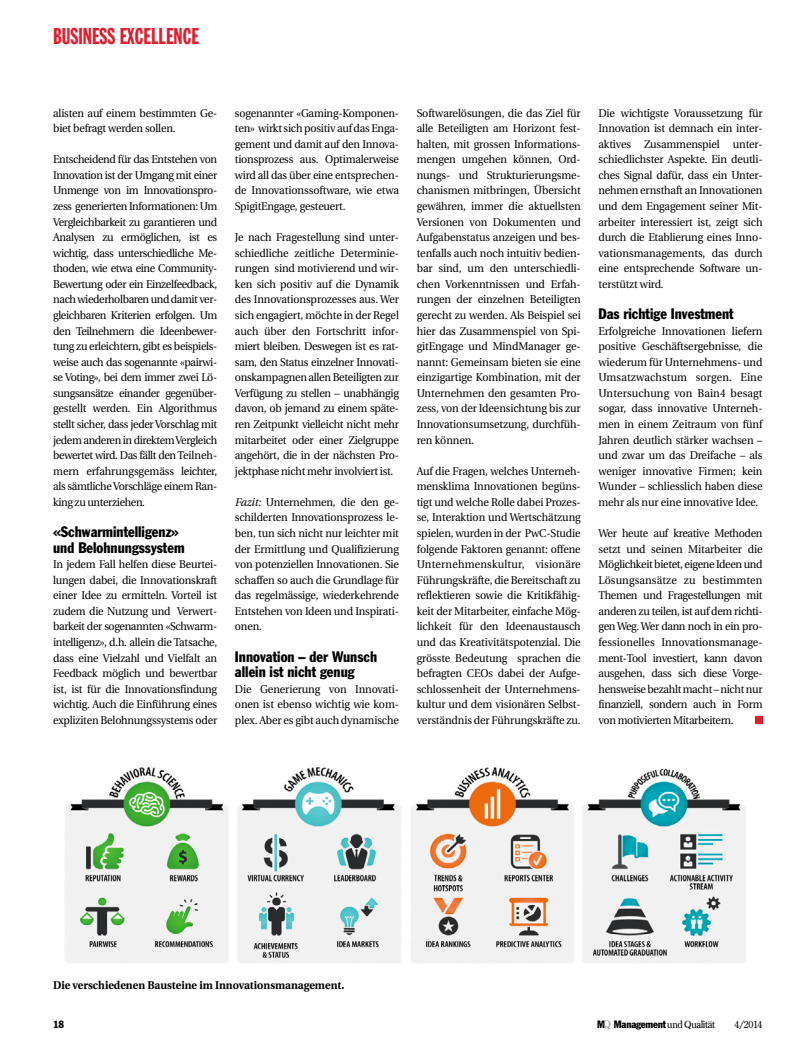
<style>
.page{position:relative;width:798px;height:1053px;background:#fff}
.page>*{position:absolute;margin:0;border:0;box-sizing:border-box;transform-origin:0 0}
.t1{font:22.5px "Franklin Gothic LT Extra Cond";color:#e01e2e;scale:.95 1}
.t2{font:condensed 15px/15.6px "Franklin Gothic LT";color:#000;scale:.95 1}
.t3{font:11.25px/15.5px "Utopia";letter-spacing:-.035em;color:#000;text-align:justify;scale:.95 1}
.t4{font:700 11.25px "Utopia";color:#000;scale:.95 1}
.t5{font:condensed 10.5px "Franklin Gothic LT";letter-spacing:-.025em;color:#000}
.t6{font:condensed 10.38px "Franklin Gothic LT";color:#000}
.t7{font:9.88px "Century Old Style LT";color:#000}
.s1{font-style:italic}
.s2{font-family:"Century Old Style LT";font-stretch:normal;color:#8d8d8d}
.s3{font-family:"Century Old Style LT";font-stretch:normal;font-size:9.88px}
</style>
<div class="page">
<div style="left:755px;top:716px;width:7px;height:7px;background:#e01e2e"></div>
<img style="left:65px;top:765px;width:681px;height:198px">
<h1 class="t1" style="left:53px;top:24px;width:155px">BUSINESS EXCELLENCE</h1>
<p class="t3" style="left:53px;top:105px;width:174px">alisten auf einem bestimmten Ge&shy;biet befragt werden sollen.</p>
<p class="t3" style="left:53px;top:152px;width:174px;text-align:left">Entscheidend für das Entstehen von Innovation ist der Umgang mit einer Unmenge von im Innovationspro&shy;zess generierten Informationen: Um Vergleichbarkeit zu garantieren und Analysen zu ermöglichen, ist es wichtig, dass unterschiedliche Me&shy;thoden, wie etwa eine Community-Bewertung oder ein Einzelfeedback, nach wiederholbaren und damit ver&shy;gleichbaren Kriterien erfolgen. Um den Teilnehmern die Ideenbewer&shy;tung zu erleichtern, gibt es beispiels&shy;weise auch das sogenannte «pairwi&shy;se Voting», bei dem immer zwei Lö&shy;sungsansätze einander gegenüber&shy;gestellt werden. Ein Algorithmus stellt sicher, dass jeder Vorschlag mit jedem anderen in direktem Vergleich bewertet wird. Das fällt den Teilneh&shy;mern erfahrungsgemäss leichter, als sämtliche Vorschläge einem Ran&shy;king zu unterziehen.</p>
<h2 class="t2" style="left:53px;top:524px;width:140px">«Schwarmintelligenz» und Belohnungssystem</h2>
<p class="t3" style="left:53px;top:556px;width:174px">In jedem Fall helfen diese Beurtei&shy;lungen dabei, die Innovationskraft einer Idee zu ermitteln. Vorteil ist zudem die Nutzung und Verwert&shy;barkeit der sogenannten «Schwarm&shy;intelligenz», d.h. allein die Tatsache, dass eine Vielzahl und Vielfalt an Feedback möglich und bewertbar ist, ist für die Innovationsfindung wichtig. Auch die Einführung eines expliziten Belohnungssystems oder</p>
<p class="t3" style="left:235px;top:105px;width:174px">sogenannter «Gaming-Komponen&shy;ten» wirkt sich positiv auf das Enga&shy;gement und damit auf den Innova&shy;tionsprozess aus. Optimalerweise wird all das über eine entsprechen&shy;de Innovationssoftware, wie etwa SpigitEngage, gesteuert.</p>
<p class="t3" style="left:235px;top:230px;width:174px">Je nach Fragestellung sind unter&shy;schiedliche zeitliche Determinie&shy;rungen sind motivierend und wir&shy;ken sich positiv auf die Dynamik des Innovationsprozesses aus. Wer sich engagiert, möchte in der Regel auch über den Fortschritt infor&shy;miert bleiben. Deswegen ist es rat&shy;sam, den Status einzelner Innovati&shy;onskampagnen allen Beteiligten zur Verfügung zu stellen – unabhängig davon, ob jemand zu einem späte&shy;ren Zeitpunkt vielleicht nicht mehr mitarbeitet oder einer Zielgruppe angehört, die in der nächsten Pro&shy;jektphase nicht mehr involviert ist.</p>
<p class="t3" style="left:235px;top:494px;width:174px"><span class="s1">Fazit:</span> Unternehmen, die den ge&shy;schilderten Innovationsprozess le&shy;ben, tun sich nicht nur leichter mit der Ermittlung und Qualifizierung von potenziellen Innovationen. Sie schaffen so auch die Grundlage für das regelmässige, wiederkehrende Entstehen von Ideen und Inspirati&shy;onen.</p>
<h2 class="t2" style="left:235px;top:648px;width:151px">Innovation – der Wunsch allein ist nicht genug</h2>
<p class="t3" style="left:235px;top:681px;width:174px">Die Generierung von Innovati&shy;onen ist ebenso wichtig wie kom&shy;plex. Aber es gibt auch dynamische</p>
<p class="t3" style="left:416px;top:105px;width:174px">Softwarelösungen, die das Ziel für alle Beteiligten am Horizont fest&shy;halten, mit grossen Informations&shy;mengen umgehen können, Ord&shy;nungs- und Strukturierungsme&shy;chanismen mitbringen, Übersicht gewähren, immer die aktuellsten Versionen von Dokumenten und Aufgabenstatus anzeigen und bes&shy;tenfalls auch noch intuitiv bedien&shy;bar sind, um den unterschiedli&shy;chen Vorkenntnissen und Erfah&shy;rungen der einzelnen Beteiligten gerecht zu werden. Als Beispiel sei hier das Zusammenspiel von Spi&shy;gitEngage und MindManager ge&shy;nannt: Gemeinsam bieten sie eine einzigartige Kombination, mit der Unternehmen den gesamten Pro&shy;zess, von der Ideensichtung bis zur Innovationsumsetzung, durchfüh&shy;ren können.</p>
<p class="t3" style="left:416px;top:463px;width:174px">Auf die Fragen, welches Unterneh&shy;mensklima Innovationen begüns&shy;tigt und welche Rolle dabei Prozes&shy;se, Interaktion und Wertschätzung spielen, wurden in der PwC-Studie folgende Faktoren genannt: offene Unternehmenskultur, visionäre Führungskräfte, die Bereitschaft zu reflektieren sowie die Kritikfähig&shy;keit der Mitarbeiter, einfache Mög&shy;lichkeit für den Ideenaustausch und das Kreativitätspotenzial. Die grösste Bedeutung sprachen die befragten CEOs dabei der Aufge&shy;schlossenheit der Unternehmens&shy;kultur und dem visionären Selbst&shy;verständnis der Führungskräfte zu.</p>
<p class="t3" style="left:598px;top:105px;width:174px">Die wichtigste Voraussetzung für Innovation ist demnach ein inter&shy;aktives Zusammenspiel unter&shy;schiedlichster Aspekte. Ein deutli&shy;ches Signal dafür, dass ein Unter&shy;nehmen ernsthaft an Innovationen und dem Engagement seiner Mit&shy;arbeiter interessiert ist, zeigt sich durch die Etablierung eines Inno&shy;vationsmanagements, das durch eine entsprechende Software un&shy;terstützt wird.</p>
<h2 class="t2" style="left:598px;top:306px;width:144px">Das richtige Investment</h2>
<p class="t3" style="left:598px;top:323px;width:174px">Erfolgreiche Innovationen liefern positive Geschäftsergebnisse, die wiederum für Unternehmens- und Umsatzwachstum sorgen. Eine Untersuchung von Bain4 besagt sogar, dass innovative Unterneh&shy;men in einem Zeitraum von fünf Jahren deutlich stärker wachsen – und zwar um das Dreifache – als weniger innovative Firmen; kein Wunder – schliesslich haben diese mehr als nur eine innovative Idee.</p>
<p class="t3" style="left:598px;top:525px;width:174px">Wer heute auf kreative Methoden setzt und seinen Mitarbeiter die Möglichkeit bietet, eigene Ideen und Lösungsansätze zu bestimmten Themen und Fragestellungen mit anderen zu teilen, ist auf dem richti&shy;gen Weg. Wer dann noch in ein pro&shy;fessionelles Innovationsmanage&shy;ment-Tool investiert, kann davon ausgehen, dass sich diese Vorge&shy;hensweise bezahlt macht – nicht nur finanziell, sondern auch in Form von motivierten Mitarbeitern.</p>
<p class="t4" style="left:53px;top:978px;width:308px">Die verschiedenen Bausteine im Innovationsmanagement.</p>
<p class="t6" style="left:53px;top:1017px;width:12px">18</p>
<p class="t5" style="left:597px;top:1017px;width:120px">M<span class="s2">Q</span> Management <span class="s3">und Qualität</span></p>
<p class="t7" style="left:734px;top:1017px;width:29px">4/2014</p>
</div>
